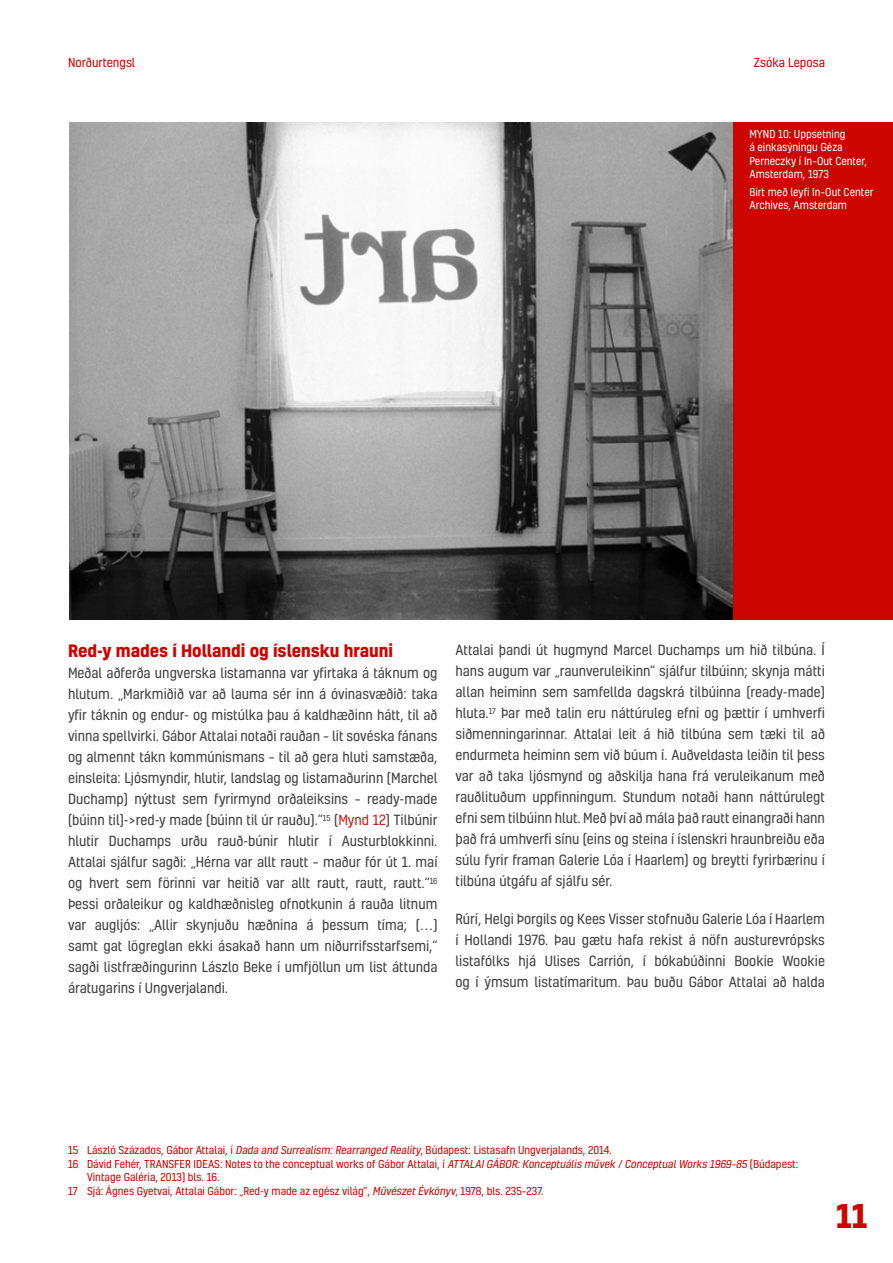
<style>
.page{position:relative;width:893px;height:1263px;background:#fff}
.page>*{position:absolute;margin:0;border:0;box-sizing:border-box;transform-origin:0 0}
.t1{font:700 31.5px "Kelson";color:#cc0500}
.t2{font:700 16.5px "Kelson";color:#cc0500}
.t3{font:13.5px/21px "Kelson";color:#414042;text-align:justify}
.t4{font:12px "Kelson";color:#cc0500}
.t5{font:10.5px "Kelson";color:#cc0500}
.t6{font:10.5px/13.5px "Kelson";color:#fff}
.s1{color:#d11e1a}
.s2{font-style:italic}
</style>
<div class="page">
<div style="left:732px;top:122px;width:161px;height:497px;background:#cc0500"></div>
<img style="left:70px;top:122px;width:662px;height:497px">
<p class="t4" style="left:68px;top:54px;width:69px">Norðurtengsl</p>
<p class="t4" style="left:754px;top:54px;width:72px">Zsóka Leposa</p>
<p class="t6" style="left:749px;top:127px;width:119px">MYND 10: Uppsetning<br>á einkasýningu Géza<br>Perneczky í In–Out Center,<br>Amsterdam, 1973</p>
<p class="t6" style="left:749px;top:185px;width:126px">Birt með leyfi In–Out Center<br>Archives, Amsterdam</p>
<p class="t2" style="left:68px;top:639px;width:327px">Red-y mades í Hollandi og íslensku hrauni</p>
<p class="t3" style="left:68px;top:662px;width:371px">Meðal aðferða ungverska listamanna var yfirtaka á táknum og hlutum. „Markmiðið var að lauma sér inn á óvinasvæðið: taka yfir táknin og endur- og mistúlka þau á kaldhæðinn hátt, til að vinna spellvirki. Gábor Attalai notaði rauðan – lit sovéska fánans og almennt tákn kommúnismans – til að gera hluti samstæða, einsleita: Ljósmyndir, hlutir, landslag og listamaðurinn (Marchel Duchamp) nýttust sem fyrirmynd orðaleiksins – ready-made (búinn til)-&gt;red-y made (búinn til úr rauðu).“<sup>15</sup> (<span class="s1">Mynd 12</span>) Tilbúnir hlutir Duchamps urðu rauð-búnir hlutir í Austurblokkinni.<br>Attalai sjálfur sagði: „Hérna var allt rautt – maður fór út 1. maí og hvert sem förinni var heitið var allt rautt, rautt, rautt.“<sup>16<br></sup>Þessi orðaleikur og kaldhæðnisleg ofnotkunin á rauða litnum var augljós: „Allir skynjuðu hæðnina á þessum tíma; (…) samt gat lögreglan ekki ásakað hann um niðurrifsstarfsemi,“ sagði listfræðingurinn Lászlo Beke í umfjöllun um list áttunda áratugarins í Ungverjalandi.</p>
<p class="t3" style="left:455px;top:639px;width:371px">Attalai þandi út hugmynd Marcel Duchamps um hið tilbúna. Í hans augum var „raunveruleikinn“ sjálfur tilbúinn; skynja mátti allan heiminn sem samfellda dagskrá tilbúinna (ready-made) hluta.<sup>17</sup> Þar með talin eru náttúruleg efni og þættir í umhverfi siðmenningarinnar. Attalai leit á hið tilbúna sem tæki til að endurmeta heiminn sem við búum í. Auðveldasta leiðin til þess var að taka ljósmynd og aðskilja hana frá veruleikanum með rauðlituðum uppfinningum. Stundum notaði hann náttúrulegt efni sem tilbúinn hlut. Með því að mála það rautt einangraði hann það frá umhverfi sínu (eins og steina í íslenskri hraunbreiðu eða súlu fyrir framan Galerie Lóa í Haarlem) og breytti fyrirbærinu í tilbúna útgáfu af sjálfu sér.</p>
<p class="t3" style="left:455px;top:908px;width:371px">Rúrí, Helgi Þorgils og Kees Visser stofnuðu Galerie Lóa í Haarlem í Hollandi 1976. Þau gætu hafa rekist á nöfn austurevrópsks listafólks hjá Ulises Carrión, í bókabúðinni Bookie Wookie og í ýmsum listatímaritum. Þau buðu Gábor Attalai að halda</p>
<p class="t5" style="left:68px;top:1143px;width:545px">15 László Százados, Gábor Attalai, í <span class="s2">Dada and Surrealism:Rearranged Reality</span>, Búdapest: Listasafn Ungverjalands, 2014.</p>
<p class="t5" style="left:68px;top:1157px;width:732px">16 Dávid Fehér, TRANSFER IDEAS: Notes to the conceptual works of Gábor Attalai, í <span class="s2">ATTALAIGÁBOR:Konceptuális művek /ConceptualWorks 1969–85</span> (Búdapest:</p>
<p class="t5" style="left:87px;top:1170px;width:134px">Vintage Galéria, 2013) bls. 16.</p>
<p class="t5" style="left:68px;top:1184px;width:477px">17 Sjá: Ágnes Gyetvai, Attalai Gábor: „Red-y made az egész világ”, <span class="s2">MűvészetÉvkönyv</span>, 1978, bls. 235–237.</p>
<h1 class="t1" style="left:836px;top:1194px;width:33px">11</h1>
</div>
